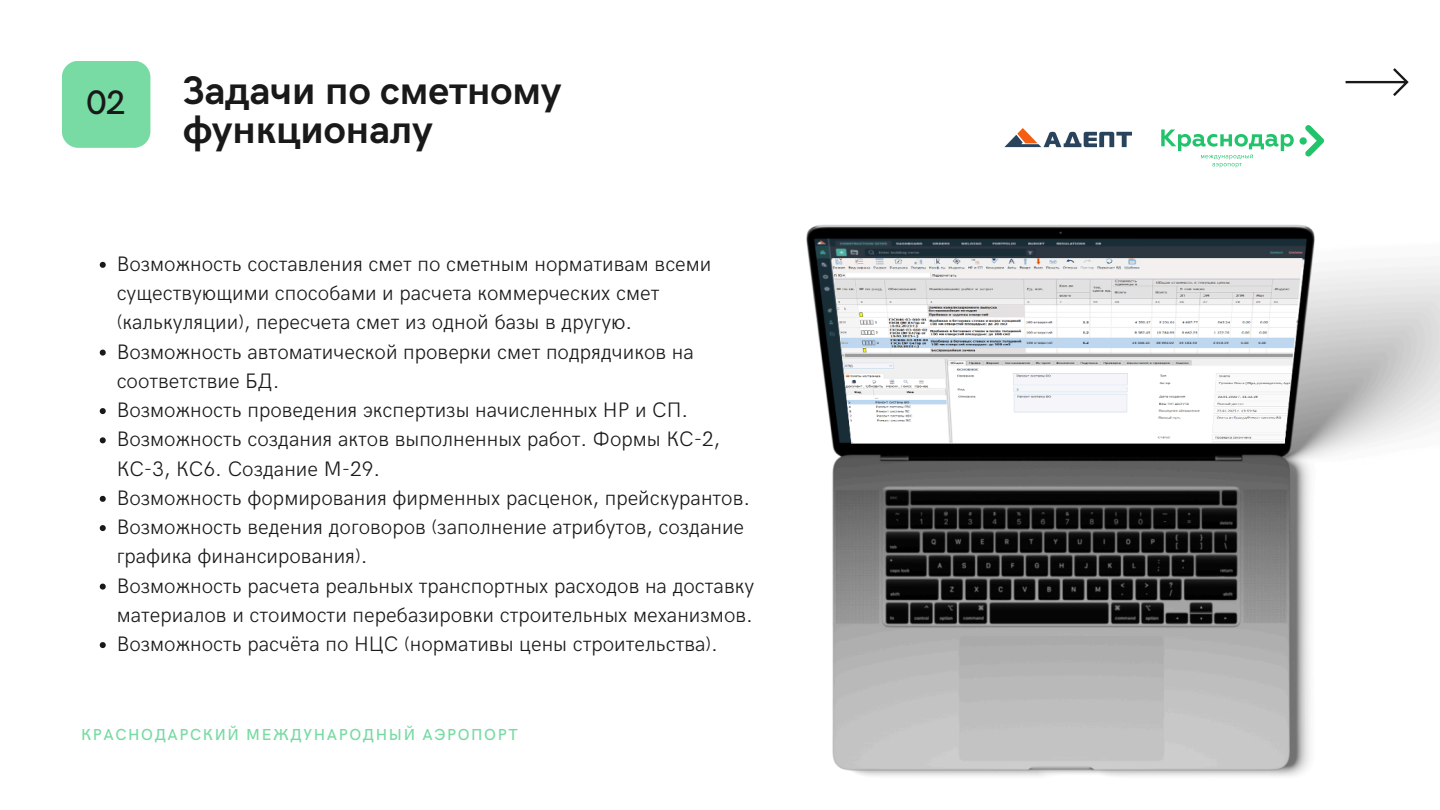
<style>
.page{position:relative;width:1440px;height:810px;background:#fff}
.page>*{position:absolute;margin:0;border:0;box-sizing:border-box;transform-origin:0 0}
.t1{font:700 40px/39.8px "HK Grotesk";color:#191919}
.t2{font:500 34px "HK Grotesk";color:#191919}
.t3{font:300 21px/29.2px "HK Grotesk";color:#191919}
.t4{font:500 16px "HK Grotesk";letter-spacing:.1em;color:#77dba3}
</style>
<div class="page">
<svg style="left:1346px;top:68px;width:63px;height:28px"></svg>
<div style="left:62px;top:61px;width:88px;height:87px;background:#77dba3;border-radius:16px"></div>
<img style="left:806px;top:224px;width:634px;height:553px">
<svg style="left:100px;top:262px;width:6px;height:6px"></svg>
<svg style="left:100px;top:350px;width:6px;height:6px"></svg>
<svg style="left:100px;top:408px;width:6px;height:6px"></svg>
<svg style="left:100px;top:437px;width:6px;height:6px"></svg>
<svg style="left:100px;top:496px;width:6px;height:6px"></svg>
<svg style="left:100px;top:525px;width:6px;height:6px"></svg>
<svg style="left:100px;top:584px;width:6px;height:6px"></svg>
<svg style="left:100px;top:642px;width:6px;height:6px"></svg>
<svg style="left:1161px;top:125px;width:163px;height:43px"></svg>
<img style="left:1005px;top:128px;width:126px;height:20px">
<p class="t2" style="left:87px;top:83px;width:40px">02</p>
<h1 class="t1" style="left:183px;top:72px;width:380px">Задачи по сметному функционалу</h1>
<p class="t3" style="left:117px;top:250px;width:593px">Возможность составления смет по сметны м нормати вам всеми существующи ми способами и расчета коммерческих смет (калькуляции), пересчета смет из одной базы в другую.</p>
<p class="t3" style="left:117px;top:338px;width:579px">Возможность автоматической п роверки смет подрядчи ков на соответствие БД.</p>
<p class="t3" style="left:117px;top:396px;width:573px">Возможность п роведения экспертизы начисленных НР и СП.</p>
<p class="t3" style="left:117px;top:425px;width:605px">Возможность создания актов вы полненных работ. Формы КС-2,<br>КС-3, КС6. Создание М-29.</p>
<p class="t3" style="left:117px;top:484px;width:635px">Возможность форми рования фи рменных расценок, п рейскурантов.</p>
<p class="t3" style="left:117px;top:513px;width:629px">Возможность ведения договоров (заполнение атрибутов, создание графи ка фи нанси рования).</p>
<p class="t3" style="left:117px;top:572px;width:639px">Возможность расчета реальных транспортных расходов на доставку материалов и стои мости перебази ровки строительных механизмов.</p>
<p class="t3" style="left:117px;top:630px;width:603px">Возможность расчёта по НЦС (нормати вы цены строительства).</p>
<p class="t4" style="left:81px;top:726px;width:438px">КРАСНОДАРСКИЙ МЕЖДУНАРОДНЫЙ АЭРОПОРТ</p>
</div>
